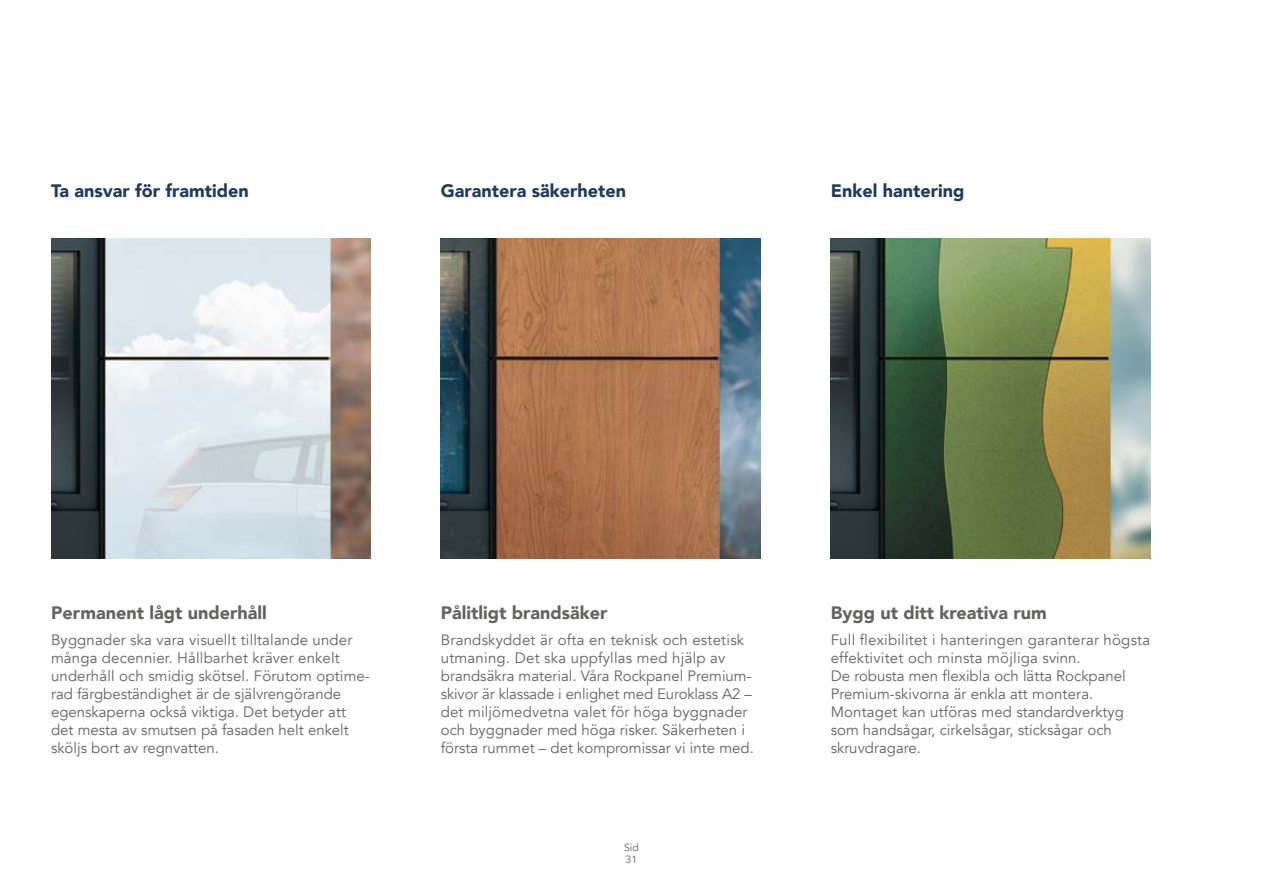
<style>
.page{position:relative;width:1263px;height:893px;background:#fff}
.page>*{position:absolute;margin:0;border:0;box-sizing:border-box;transform-origin:0 0}
.t1{font:900 18px "Avenir";color:#636362}
.t2{font:900 18px "Avenir";color:#1e3a5d}
.t3{font:15px/18px "Avenir";color:#636362}
.t4{font:10.5px/12.6px "Avenir";color:#636362}
</style>
<div class="page">
<img style="left:51px;top:239px;width:320px;height:319px">
<img style="left:440px;top:239px;width:320px;height:319px">
<img style="left:831px;top:239px;width:319px;height:319px">
<p class="t2" style="left:51px;top:175px;width:199px">Ta ansvar för framtiden</p>
<p class="t2" style="left:441px;top:175px;width:187px">Garantera säkerheten</p>
<p class="t2" style="left:831px;top:175px;width:135px">Enkel hantering</p>
<p class="t1" style="left:51px;top:597px;width:217px">Permanent lågt underhåll</p>
<p class="t3" style="left:51px;top:631px;width:320px">Byggnader ska vara visuellt tilltalande under många decennier. Hållbarhet kräver enkelt underhåll och smidig skötsel. Förutom optime&shy;rad färgbeständighet är de självrengörande egenskaperna också viktiga. Det betyder att det mesta av smutsen på fasaden helt enkelt sköljs bort av regnvatten.</p>
<p class="t1" style="left:441px;top:597px;width:168px">Pålitligt brandsäker</p>
<p class="t3" style="left:441px;top:631px;width:314px">Brandskyddet är ofta en teknisk och estetisk utmaning. Det ska uppfyllas med hjälp av brandsäkra material. Våra Rockpanel Premium&shy;skivor är klassade i enlighet med Euroklass A2 – det miljömedvetna valet för höga byggnader och byggnader med höga risker. Säkerheten i första rummet – det kompromissar vi inte med.</p>
<p class="t4" style="left:624px;top:841px;width:16px">Sid<br>31</p>
<p class="t1" style="left:831px;top:597px;width:217px">Bygg ut ditt kreativa rum</p>
<p class="t3" style="left:831px;top:631px;width:321px">Full flexibilitet i hanteringen garanterar högsta effektivitet och minsta möjliga svinn.<br>De robusta men flexibla och lätta Rockpanel Premium-skivorna är enkla att montera.<br>Montaget kan utföras med standardverktyg som handsågar, cirkelsågar, sticksågar och skruvdragare.</p>
</div>
